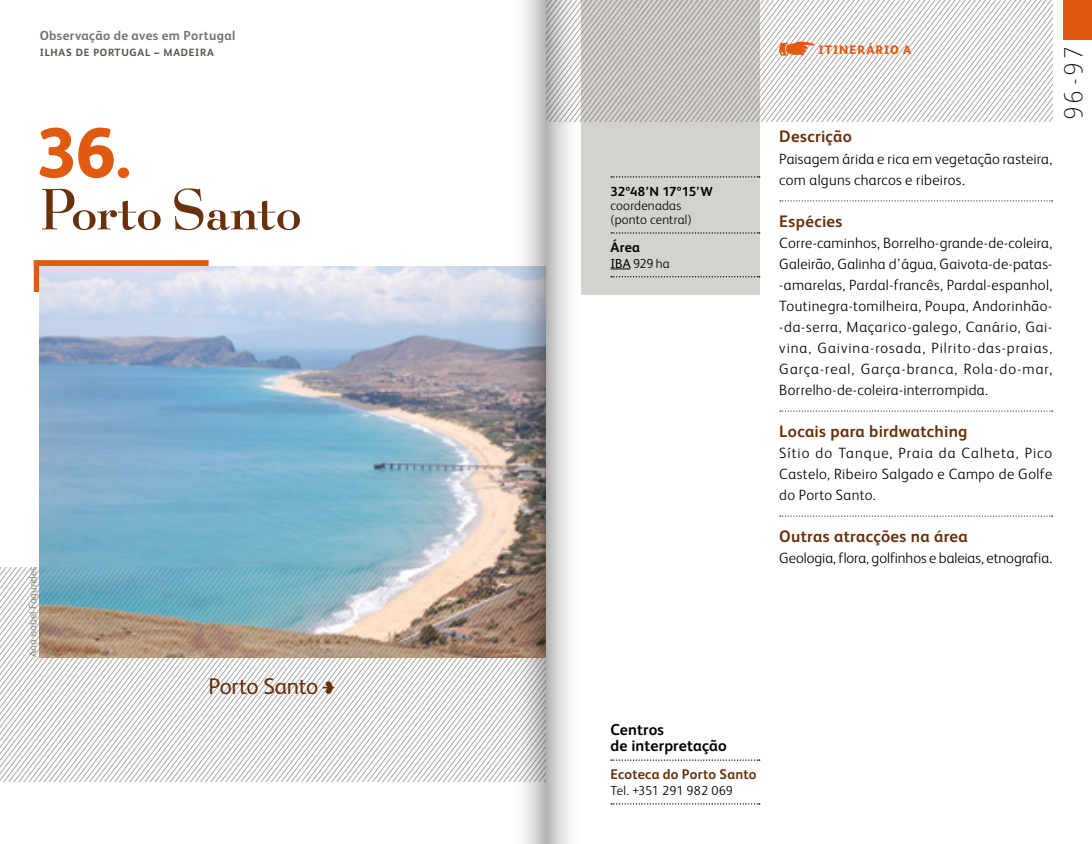
<style>
.page{position:relative;width:1092px;height:844px;background:#fff}
.page>*{position:absolute;margin:0;border:0;box-sizing:border-box;transform-origin:0 0}
.t1{font:800 70px "FS Albert";color:#e05a10}
.t2{font:56px "Be Lucian Demi";letter-spacing:-.005em;color:#68300b}
.t3{font:100 26.25px "FS Albert";color:#000}
.t4{font:22.75px "FS Albert";letter-spacing:-.015em;color:#68300b}
.t5{font:700 16.62px "FS Albert";letter-spacing:.02em;color:#68300b}
.t6{font:700 15.75px/15.8px "FS Albert";letter-spacing:.01em;color:#000}
.t7{font:300 14.88px/21px "FS Albert";letter-spacing:.025em;color:#000;text-align:justify}
.t8{font:300 14.88px "FS Albert";letter-spacing:-.005em;color:#000}
.t9{font:700 14px "FS Albert";letter-spacing:.005em;color:#68300b}
.t10{font:700 14px "FS Albert";color:#000}
.t11{font:300 13.12px/14px "FS Albert";letter-spacing:.01em;color:#000}
.t12{font:700 13.12px "FS Albert";letter-spacing:.03em;color:#707172}
.t13{font:700 13.12px "FS Albert";letter-spacing:.005em;color:#000}
.t14{font:800 12.25px "FS Albert";letter-spacing:.08em;color:#e05a10}
.t15{font:700 10.5px "FS Albert";letter-spacing:.07em;color:#514f47}
.t16{font:10.5px "FS Albert";letter-spacing:.005em;color:#928f84}
.s1{font-weight:400}
</style>
<div class="page">
<div style="left:580px;top:0;width:179px;height:294px;background:#d4d2cc"></div>
<svg style="left:588px;top:0;width:464px;height:121px"></svg>
<svg style="left:34px;top:260px;width:174px;height:32px"></svg>
<svg style="left:779px;top:200px;width:273px;height:1px"></svg>
<svg style="left:779px;top:410px;width:273px;height:1px"></svg>
<svg style="left:779px;top:515px;width:273px;height:1px"></svg>
<svg style="left:611px;top:176px;width:148px;height:1px"></svg>
<svg style="left:611px;top:232px;width:148px;height:1px"></svg>
<svg style="left:610px;top:268px;width:20px;height:1px"></svg>
<svg style="left:611px;top:276px;width:148px;height:1px"></svg>
<div style="left:1063px;top:0;width:28px;height:40px;background:#e05a10"></div>
<img style="left:40px;top:266px;width:463px;height:301px">
<svg style="left:0;top:567px;width:503px;height:214px"></svg>
<svg style="left:779px;top:41px;width:35px;height:15px"></svg>
<svg style="left:611px;top:759px;width:148px;height:1px"></svg>
<svg style="left:611px;top:803px;width:148px;height:1px"></svg>
<svg style="left:546px;top:0;width:42px;height:843px"></svg>
<img style="left:503px;top:0;width:43px;height:843px">
<svg style="left:323px;top:681px;width:12px;height:13px"></svg>
<p class="t12" style="left:40px;top:28px;width:197px">Observação de aves em Portugal</p>
<p class="t15" style="left:40px;top:46px;width:13px">ilhas</p>
<p class="t15" style="left:76px;top:46px;width:139px">de portugal – madeira</p>
<h1 class="t1" style="left:37px;top:112px;width:95px">36.</h1>
<h2 class="t2" style="left:40px;top:176px;width:263px">Porto Santo</h2>
<p class="t16" style="left:27px;top:657px;width:92px;rotate:-90deg">Ana isabel Fagundes</p>
<h3 class="t4" style="left:208px;top:673px;width:111px">Porto Santo</h3>
<p class="t13" style="left:610px;top:184px;width:104px">32º48’N 17º15’W</p>
<p class="t11" style="left:610px;top:198px;width:83px">coordenadas (ponto central)</p>
<p class="t10" style="left:610px;top:239px;width:31px">Área</p>
<p class="t11" style="left:610px;top:256px;width:61px"><span class="s1">IBA</span> 929 ha</p>
<p class="t14" style="left:818px;top:42px;width:94px">ITINERÁRIO A</p>
<p class="t5" style="left:779px;top:127px;width:74px">Descrição</p>
<p class="t7" style="left:779px;top:148px;width:274px">Paisagem árida e rica em vegetação rasteira, com alguns charcos e ribeiros.</p>
<p class="t5" style="left:779px;top:211px;width:65px">Espécies</p>
<p class="t7" style="left:779px;top:232px;width:274px">Corre-caminhos, Borrelho-grande-de-coleira, Galeirão, Galinha d’água, Gaivota-de-patas--amarelas, Pardal-francês, Pardal-espanhol, Toutinegra-tomilheira, Poupa, Andorinhão--da-serra, Maçarico-galego, Canário, Gai&shy;vina, Gaivina-rosada, Pilrito-das-praias, Garça-real, Garça-branca, Rola-do-mar, Borrelho-de-coleira-interrompida.</p>
<p class="t5" style="left:779px;top:421px;width:190px">Locais para birdwatching</p>
<p class="t7" style="left:779px;top:442px;width:274px">Sítio do Tanque, Praia da Calheta, Pico Castelo, Ribeiro Salgado e Campo de Golfe do Porto Santo.</p>
<p class="t5" style="left:779px;top:526px;width:190px">Outras atracções na área</p>
<p class="t8" style="left:779px;top:549px;width:274px">Geologia, flora, golfinhos e baleias, etnografia.</p>
<h3 class="t3" style="left:1058px;top:120px;width:75px;rotate:-90deg">96-97</h3>
<p class="t6" style="left:610px;top:721px;width:118px">Centros<br>de interpretação</p>
<p class="t9" style="left:610px;top:765px;width:147px">Ecoteca do Porto Santo</p>
<p class="t11" style="left:610px;top:783px;width:124px">Tel. +351 291 982 069</p>
</div>
